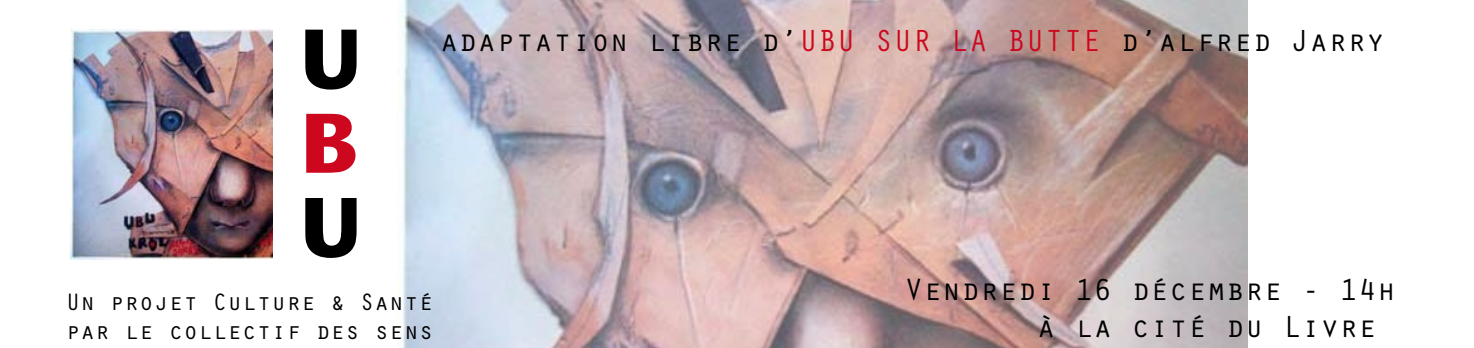
<style>
.page{position:relative;width:1474px;height:348px;background:#fff}
.page>*{position:absolute;margin:0;border:0;box-sizing:border-box;transform-origin:0 0}
.t1{font:700 84px "Stone Sans ITC";color:#000}
.t2{font:700 84px "Stone Sans ITC";color:#cd071e}
.t3{font:31.5px/37.8px "Orator Std";color:#000}
.t4{font:24.5px/29.4px "Orator Std";color:#000}
.s1{color:#cd071e}
</style>
<div class="page">
<img style="left:401px;top:0;width:846px;height:347px">
<img style="left:71px;top:30px;width:201px;height:229px">
<h1 class="t1" style="left:299px;top:-16px;width:64px">U</h1>
<h1 class="t2" style="left:299px;top:68px;width:61px">B</h1>
<h1 class="t1" style="left:299px;top:152px;width:64px">U</h1>
<p class="t4" style="left:66px;top:285px;width:369px">Un projet Culture &amp; Santé par le collectif des sens</p>
<p class="t3" style="left:440px;top:20px;width:947px">adaptation libre d’<span class="s1">UBU SUR LA BUTTE</span> d’alfred Jarry</p>
<p class="t3" style="left:1036px;top:268px;width:361px;text-indent:-132px">Vendredi 16 décembre - 14h à la cité du Livre</p>
</div>
